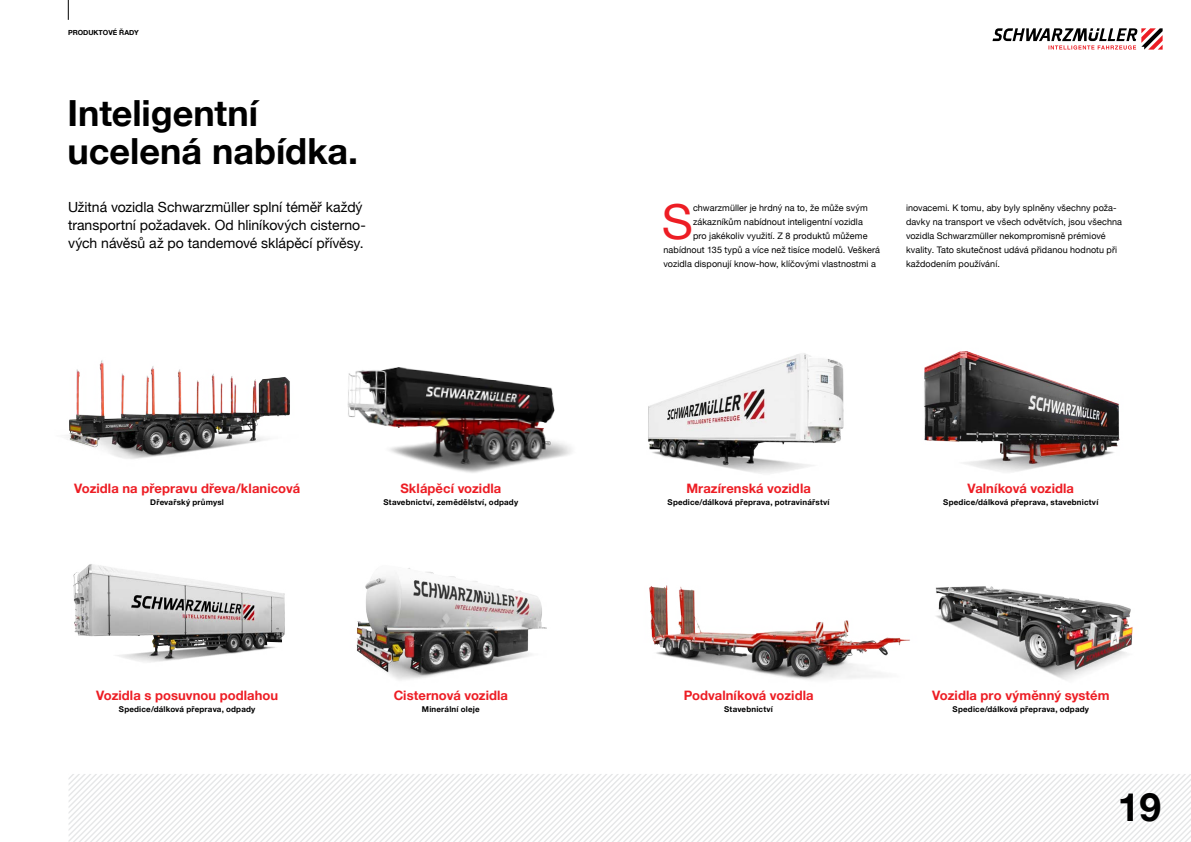
<style>
.page{position:relative;width:1191px;height:842px;background:#fff}
.page>*{position:absolute;margin:0;border:0;box-sizing:border-box;transform-origin:0 0}
.t1{font:48.2px "Helvetica Neue";color:#ed1d24}
.t2{font:700 39px "Helvetica Neue";color:#000}
.t3{font:700 36px/38px "Helvetica Neue";letter-spacing:-.005em;color:#000}
.t4{font:14px/18px "Helvetica Neue";letter-spacing:-.005em;color:#000}
.t5{font:700 13px "Helvetica Neue";letter-spacing:.005em;color:#ed1d24}
.t6{font:9px/14px "Helvetica Neue";letter-spacing:.01em;color:#000}
.t7{font:700 8px "Helvetica Neue";letter-spacing:.025em;color:#000}
.t8{font:700 7px "Helvetica Neue";color:#000}
</style>
<div class="page">
<svg style="left:69px;top:774px;width:1122px;height:68px"></svg>
<svg style="left:68px;top:0;width:1px;height:20px"></svg>
<svg style="left:992px;top:28px;width:170px;height:22px"></svg>
<img style="left:935px;top:586px;width:198px;height:94px">
<img style="left:66px;top:360px;width:224px;height:99px">
<img style="left:648px;top:353px;width:196px;height:121px">
<img style="left:924px;top:351px;width:196px;height:121px">
<img style="left:73px;top:564px;width:212px;height:98px">
<img style="left:356px;top:568px;width:191px;height:112px">
<img style="left:347px;top:367px;width:225px;height:106px">
<img style="left:649px;top:585px;width:261px;height:95px">
<p class="t8" style="left:68px;top:26px;width:22px">Produk</p>
<p class="t8" style="left:99px;top:26px;width:42px">tové řady</p>
<h3 class="t3" style="left:68px;top:92px;width:292px">Inteligentní ucelená nabídka.</h3>
<h3 class="t4" style="left:68px;top:197px;width:299px">Užitná vozidla Schwarzmüller splní téměř každý transportní požadavek. Od hliníkových cisterno&shy;vých návěsů až po tandemové sklápěcí přívěsy.</h3>
<h3 class="t5" style="left:74px;top:477px;width:227px">Vozidla na přepravu dřeva/klanicová</h3>
<p class="t7" style="left:150px;top:495px;width:75px">Dřevařský průmysl</p>
<h3 class="t5" style="left:96px;top:683px;width:184px">Vozidla s posuvnou podlahou</h3>
<p class="t7" style="left:119px;top:702px;width:138px">Spedice/dálková přeprava, odpady</p>
<h3 class="t5" style="left:400px;top:477px;width:102px">Sklápěcí vozidla</h3>
<p class="t7" style="left:383px;top:495px;width:136px">Stavebnictví, zemědělství, odpady</p>
<h3 class="t5" style="left:394px;top:683px;width:116px">Cisternová vozidla</h3>
<p class="t7" style="left:422px;top:702px;width:59px">Minerální oleje</p>
<h1 class="t1" style="left:662px;top:181px;width:33px">S</h1>
<p class="t6" style="left:693px;top:200px;width:176px">chwarzmüller je hrdný na to, že může svým</p>
<p class="t6" style="left:693px;top:214px;width:171px">zákazníkům nabídnout inteligentní vozidla</p>
<p class="t6" style="left:693px;top:228px;width:176px">pro jakékoliv využití. Z 8 produktů můžeme</p>
<p class="t6" style="left:663px;top:242px;width:218px">nabídnout 135 typů a více než tisíce modelů. Veškerá</p>
<p class="t6" style="left:663px;top:256px;width:214px">vozidla disponují know-how, klíčovými vlastnostmi a</p>
<p class="t6" style="left:906px;top:200px;width:218px">inovacemi. K tomu, aby byly splněny všechny poža&shy;davky na transport ve všech odvětvích, jsou všechna vozidla Schwarzmüller nekompromisně prémiové kvality. Tato skutečnost udává přidanou hodnotu při každodením používání.</p>
<h3 class="t5" style="left:686px;top:477px;width:126px">Mrazírenská vozidla</h3>
<p class="t7" style="left:667px;top:495px;width:164px">Spedice/dálková přeprava, potravinářství</p>
<h3 class="t5" style="left:683px;top:683px;width:131px">Podvalníková vozidla</h3>
<p class="t7" style="left:724px;top:702px;width:50px">Stavebnictví</p>
<h3 class="t5" style="left:967px;top:477px;width:108px">Valníková vozidla</h3>
<p class="t7" style="left:943px;top:495px;width:157px">Spedice/dálková přeprava, stavebnictví</p>
<h3 class="t5" style="left:932px;top:683px;width:179px">Vozidla pro výměnný systém</h3>
<p class="t7" style="left:952px;top:702px;width:138px">Spedice/dálková přeprava, odpady</p>
<h2 class="t2" style="left:1117px;top:772px;width:45px">19</h2>
</div>
